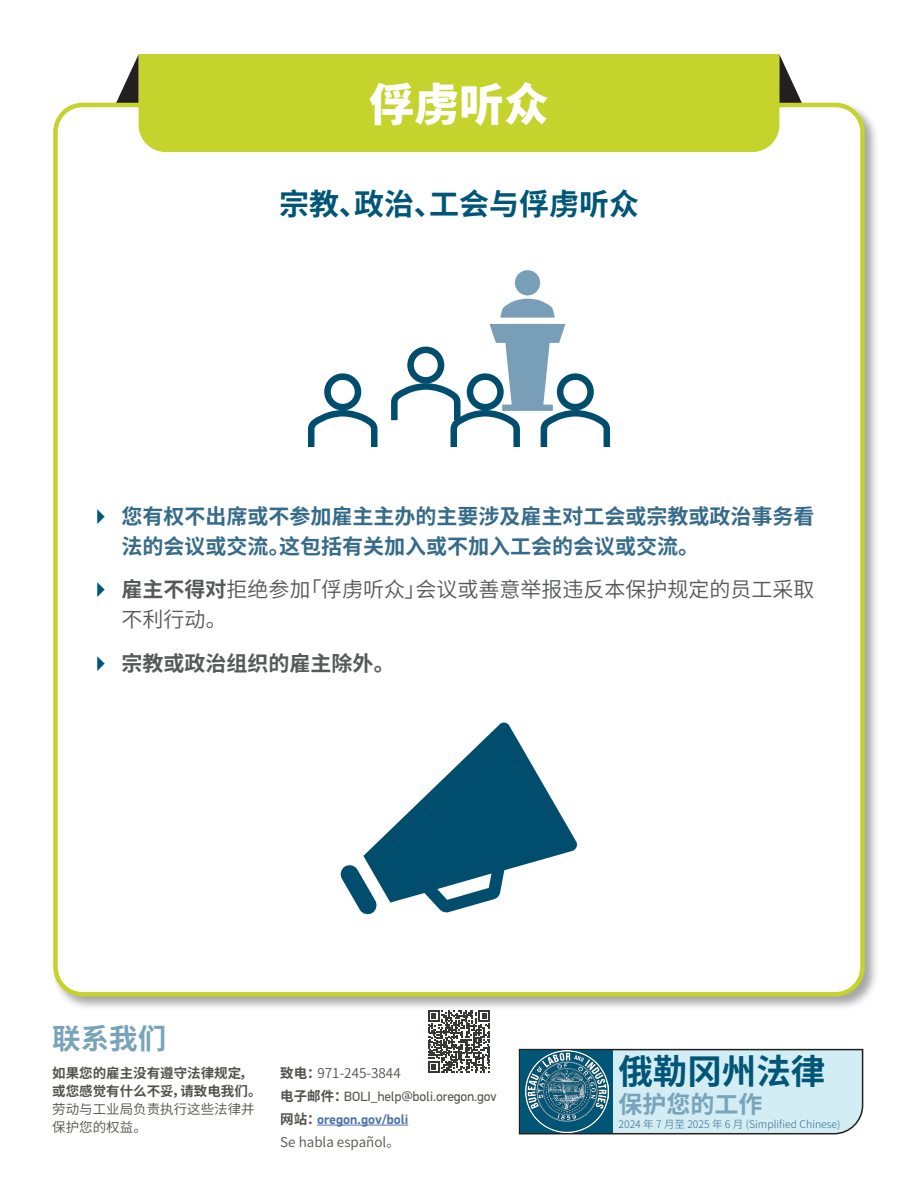
<style>
.page{position:relative;width:918px;height:1188px;background:#fff}
.page>*{position:absolute;margin:0;border:0;box-sizing:border-box;transform-origin:0 0}
.t1{font:800 45px "Source Han Sans SC";color:#fff}
.t2{font:700 34.5px "Source Han Sans SC";color:#015677}
.Body{font:700 30px "Source Han Sans SC";color:#015677}
.Body-2{font:700 28.5px "Source Han Sans SC";color:#78a4ba}
.t3{font:700 24px "Source Han Sans SC";color:#78a4ba}
.t4{font:700 21px/30px "Source Han Sans SC";color:#366b8a}
.t5{font:21px/30px "Source Han Sans SC";color:#57585a}
.t6{font:700 21px "Source Han Sans SC";color:#57585a}
.Body-3{font:700 13.5px/18px "Source Han Sans SC";color:#52524e}
.Body-4{font:13.5px "Source Han Sans SC";color:#52524e}
.Body-5{font:13.5px "PF Din Display Pro";color:#52524e}
.Body-6{font:700 13.5px "PF Din Display Pro";color:#4d72ac}
.t7{font:300 10.5px "Source Han Sans SC";color:#366b8a}
.s1{font-family:"PF Din Display Pro";font-weight:500;color:#015677}
.s2{font-weight:700}
.s3{font-weight:400}
.s4{font-family:"Source Han Sans SC";font-weight:700}
.s5{font-family:"Source Han Sans SC";color:#52524e}
</style>
<div class="page">
<svg style="left:117px;top:54px;width:22px;height:47px"></svg>
<svg style="left:779px;top:54px;width:22px;height:47px"></svg>
<div style="left:51px;top:101px;width:828px;height:910px;background:#231f20;opacity:.4"></div>
<div style="left:56px;top:105px;width:806px;height:889px;background:#fff;border-radius:27px"></div>
<div style="left:139px;top:54px;width:640px;height:98px;background:#c5d32d"></div>
<svg style="left:518px;top:1048px;width:346px;height:87px;background:#cae2e8"></svg>
<div style="left:520px;top:1050px;width:93px;height:83px;background:#015677"></div>
<img style="left:525px;top:1050px;width:83px;height:83px">
<hr style="left:317px;top:1125px;width:91px;height:1px;background:#4d72ac">
<div style="left:515px;top:270px;width:25px;height:25px;background:#789fb7;border-radius:50%"></div>
<svg style="left:500px;top:299px;width:55px;height:19px"></svg>
<svg style="left:308px;top:373px;width:70px;height:74px"></svg>
<svg style="left:391px;top:324px;width:220px;height:123px"></svg>
<svg style="left:340px;top:722px;width:237px;height:193px"></svg>
<svg style="left:428px;top:1011px;width:62px;height:62px"></svg>
<p class="t1" style="left:369px;top:79px;width:182px">俘虏听众</p>
<p class="Body" style="left:279px;top:187px;width:361px">宗教、政治、工会与俘虏听众</p>
<p class="t4" style="left:122px;top:502px;width:694px;text-indent:-27px"><span class="s1">▶</span> 您有权不出席或不参加雇主主办的主要涉及雇主对工会或宗教或政治事务看法的会议或交流。这包括有关加入或不加入工会的会议或交流。</p>
<p class="t5" style="left:122px;top:575px;width:694px;text-indent:-27px"><span class="s1">▶</span> <span class="s2">雇主不得对</span>拒绝参加「俘虏听众」会议或善意举报违反本保护规定的员工采取不利行动。</p>
<p class="t6" style="left:94px;top:651px;width:302px"><span class="s1">▶</span> 宗教或政治组织的雇主除外。</p>
<p class="Body-2" style="left:52px;top:1023px;width:115px">联系我们</p>
<p class="Body-3" style="left:52px;top:1064px;width:211px">如果您的雇主没有遵守法律规定，或您感觉有什么不妥，请致电我们。<span class="s3">劳动与工业局负责执行这些法律并保护您的权益。</span></p>
<p class="Body-4" style="left:280px;top:1065px;width:122px"><span class="s2">致电：</span>971-245-3844</p>
<p class="Body-5" style="left:280px;top:1088px;width:218px"><span class="s4">电子邮件：</span>BOLI_help@boli.oregon.gov</p>
<p class="Body-6" style="left:280px;top:1111px;width:130px"><span class="s5">网站：</span>oregon.gov/boli</p>
<p class="Body-4" style="left:280px;top:1134px;width:121px">Se habla español。</p>
<p class="t2" style="left:618px;top:1052px;width:208px">俄勒冈州法律</p>
<p class="t3" style="left:618px;top:1090px;width:145px">保护您的工作</p>
<p class="t7" style="left:618px;top:1118px;width:224px">2024 年 7 月至 2025 年 6 月 (Simplified Chinese)</p>
</div>
